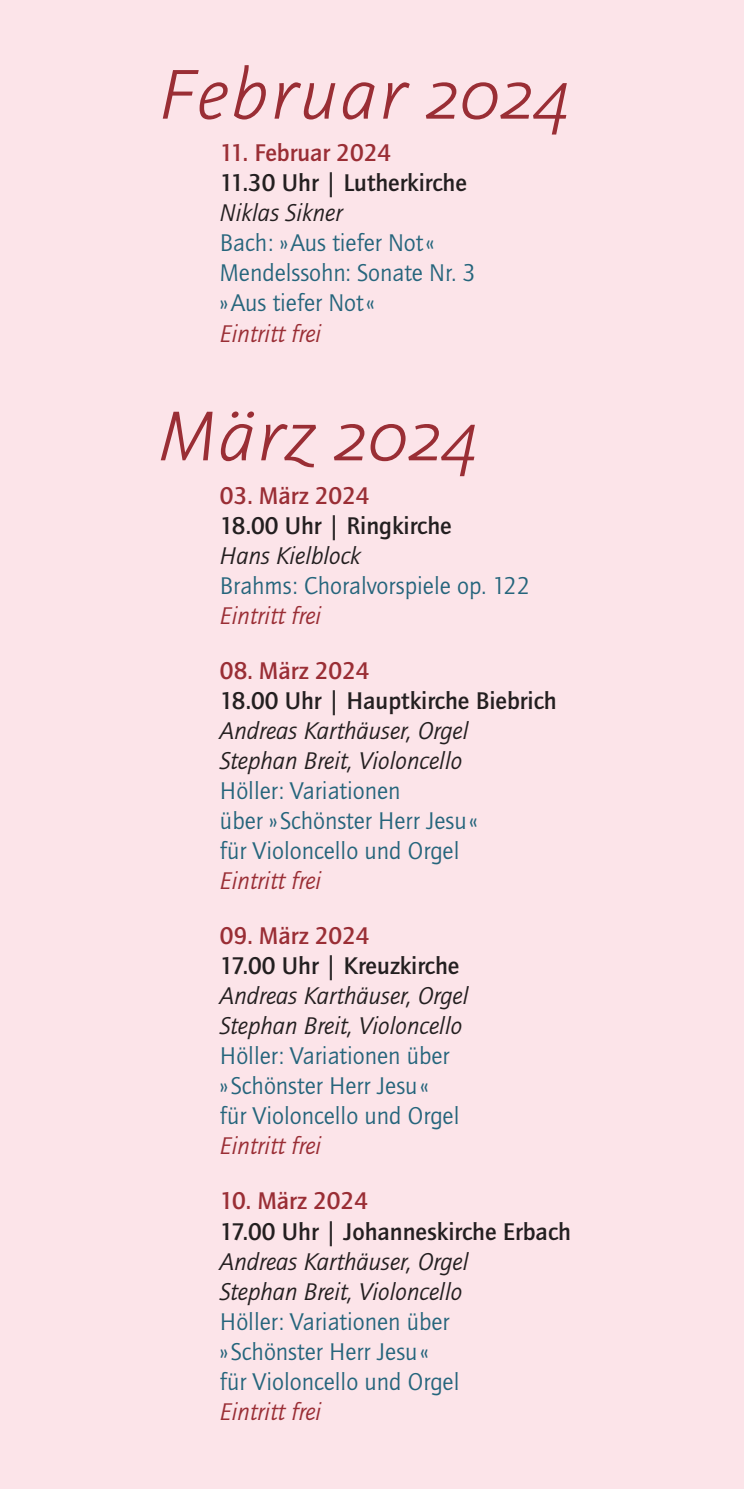
<style>
.page{position:relative;width:745px;height:1489px;background:#fff}
.page>*{position:absolute;margin:0;border:0;box-sizing:border-box;transform-origin:0 0}
.t1{font:italic 300 79px "Graublau Sans";color:#9a2e35}
.t2{font:25px/30px "Quay Sans EF";color:#25657c}
.t3{font:italic 25px/30px "Quay Sans EF";color:#231f20}
.t4{font:500 25px "Quay Sans EF";color:#231f20}
.t5{font:italic 25px "Quay Sans EF";color:#9a2e35}
.t6{font:500 25px "Quay Sans EF";color:#9a2e35}
</style>
<div class="page">
<div style="left:0;top:1px;width:742px;height:1487px;background:#fce4e9"></div>
<h1 class="t1" style="left:156px;top:44px;width:414px">Februar 2024</h1>
<p class="t6" style="left:220px;top:139px;width:172px">11. Februar 2024</p>
<p class="t4" style="left:220px;top:169px;width:248px">11.30 Uhr | Lutherkirche</p>
<p class="t3" style="left:220px;top:198px;width:124px">Niklas Sikner</p>
<p class="t2" style="left:220px;top:228px;width:257px">Bach: »Aus tiefer Not«<br>Mendelssohn: Sonate Nr. 3 »Aus tiefer Not«</p>
<p class="t5" style="left:220px;top:319px;width:103px">Eintritt frei</p>
<h1 class="t1" style="left:156px;top:386px;width:322px">März 2024</h1>
<p class="t6" style="left:220px;top:481px;width:151px">03. März 2024</p>
<p class="t4" style="left:220px;top:511px;width:233px">18.00 Uhr | Ringkirche</p>
<p class="t3" style="left:220px;top:541px;width:142px">Hans Kielblock</p>
<p class="t2" style="left:220px;top:571px;width:311px">Brahms: Choralvorspiele op. 122</p>
<p class="t5" style="left:220px;top:602px;width:103px">Eintritt frei</p>
<p class="t6" style="left:220px;top:656px;width:151px">08. März 2024</p>
<p class="t4" style="left:220px;top:686px;width:338px">18.00 Uhr | Hauptkirche Biebrich</p>
<p class="t3" style="left:220px;top:716px;width:250px">Andreas Karthäuser, Orgel<br>Stephan Breit, Violoncello</p>
<p class="t2" style="left:220px;top:776px;width:259px">Höller: Variationen<br>über »Schönster Herr Jesu« für Violoncello und Orgel</p>
<p class="t5" style="left:220px;top:867px;width:103px">Eintritt frei</p>
<p class="t6" style="left:220px;top:921px;width:151px">09. März 2024</p>
<p class="t4" style="left:220px;top:951px;width:241px">17.00 Uhr | Kreuzkirche</p>
<p class="t3" style="left:220px;top:981px;width:250px">Andreas Karthäuser, Orgel<br>Stephan Breit, Violoncello</p>
<p class="t2" style="left:220px;top:1041px;width:241px">Höller: Variationen über »Schönster Herr Jesu« für Violoncello und Orgel</p>
<p class="t5" style="left:220px;top:1132px;width:103px">Eintritt frei</p>
<p class="t6" style="left:220px;top:1186px;width:149px">10. März 2024</p>
<p class="t4" style="left:220px;top:1216px;width:352px">17.00 Uhr | Johanneskirche Erbach</p>
<p class="t3" style="left:220px;top:1246px;width:250px">Andreas Karthäuser, Orgel<br>Stephan Breit, Violoncello</p>
<p class="t2" style="left:220px;top:1306px;width:241px">Höller: Variationen über »Schönster Herr Jesu« für Violoncello und Orgel</p>
<p class="t5" style="left:220px;top:1397px;width:103px">Eintritt frei</p>
</div>
